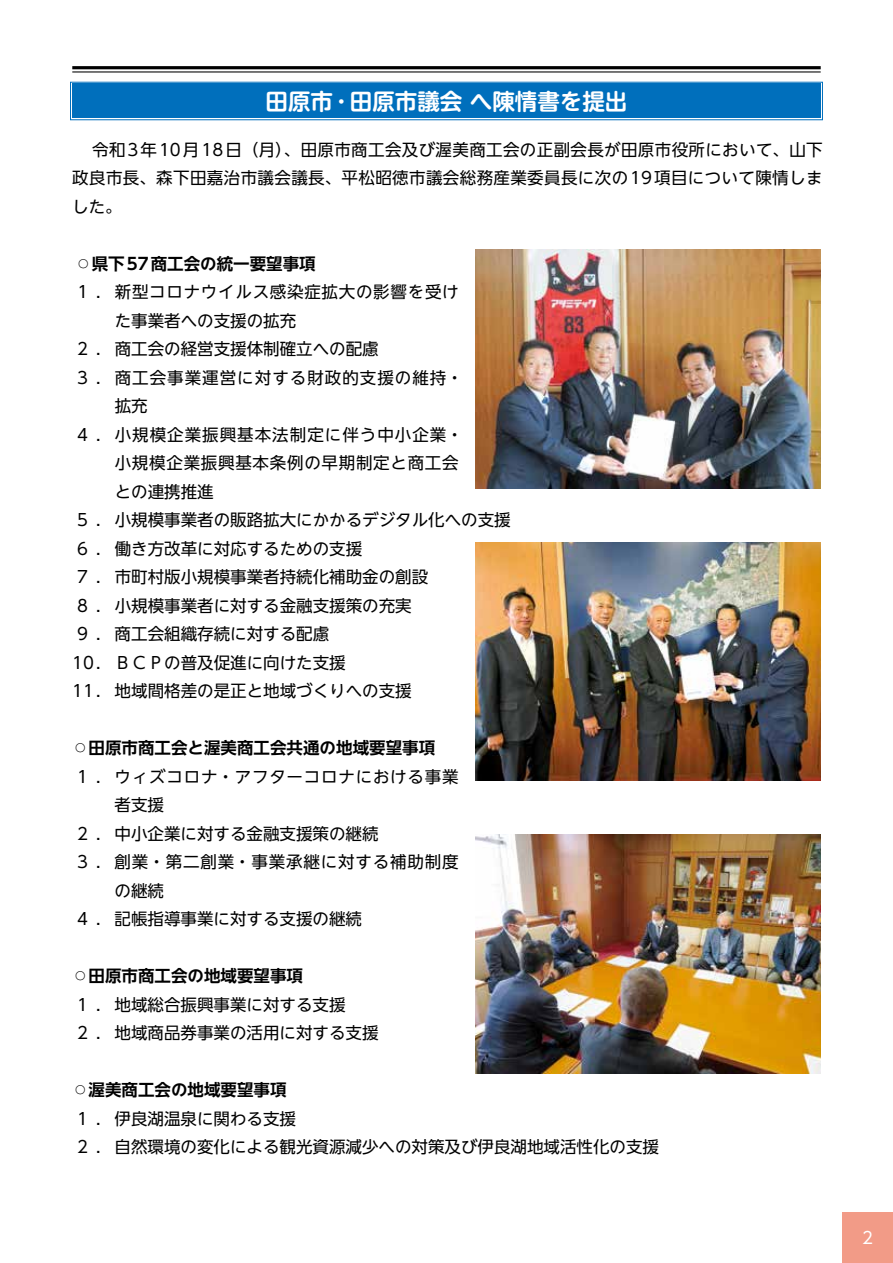
<style>
.page{position:relative;width:893px;height:1263px;background:#fff}
.page>*{position:absolute;margin:0;border:0;box-sizing:border-box;transform-origin:0 0}
.t1{font:700 22.5px "UD Shin M Go Pr 6 N De";color:#fff}
.t2{font:16.5px/28.5px "UD Shin Go NT Pr 6 N";color:#000}
.t3{font:700 16.5px "UD Shin Go NT Pr 6 N De";color:#000}
.t4{font:16.5px "UD Shin Go NT Pr 6 N";letter-spacing:.045em;color:#000}
.t5{font:16.5px "UD Shin Go NT Pr 6 N";letter-spacing:.06em;color:#000}
.t6{font:16.5px "UD Shin Go NT Pr 6 N";letter-spacing:.05em;color:#000}
.t7{font:16.5px "UD Shin Go NT Pr 6 N";color:#fff}
</style>
<div class="page">
<hr style="left:72px;top:66px;width:749px;height:3px;background:#000">
<hr style="left:72px;top:71px;width:749px;height:1px;background:#000">
<div style="left:842px;top:1212px;width:51px;height:51px;background:#f29b87"></div>
<svg style="left:70px;top:81px;width:753px;height:39px"></svg>
<div style="left:74px;top:85px;width:745px;height:32px;border:1px solid #006fbc"></div>
<img style="left:476px;top:250px;width:345px;height:239px">
<img style="left:476px;top:542px;width:345px;height:239px">
<img style="left:476px;top:834px;width:345px;height:239px">
<h1 class="t1" style="left:266px;top:82px;width:363px">田原市･田原市議会 へ陳情書を提出</h1>
<p class="t2" style="left:72px;top:135px;width:752px;text-align:justify">　令和3年10月18日（月）、田原市商工会及び渥美商工会の正副会長が田原市役所において、山下政良市長、森下田嘉治市議会議長、平松昭徳市議会総務産業委員長に次の19項目について陳情しました。</p>
<p class="t3" style="left:75px;top:250px;width:242px">⃝県下57商工会の統一要望事項</p>
<p class="t4" style="left:77px;top:279px;width:383px">1 . 新型コロナウイルス感染症拡大の影響を受け</p>
<p class="t2" style="left:115px;top:306px;width:183px">た事業者への支援の拡充</p>
<p class="t2" style="left:77px;top:334px;width:303px">2 . 商工会の経営支援体制確立への配慮</p>
<p class="t5" style="left:77px;top:364px;width:387px">3 . 商工会事業運営に対する財政的支援の維持・</p>
<p class="t2" style="left:115px;top:391px;width:34px">拡充</p>
<p class="t5" style="left:77px;top:421px;width:387px">4 . 小規模企業振興基本法制定に伴う中小企業・</p>
<p class="t4" style="left:115px;top:450px;width:345px">小規模企業振興基本条例の早期制定と商工会</p>
<p class="t2" style="left:115px;top:477px;width:100px">との連携推進</p>
<p class="t2" style="left:77px;top:505px;width:435px">5 . 小規模事業者の販路拡大にかかるデジタル化への支援</p>
<p class="t2" style="left:77px;top:534px;width:286px">6 . 働き方改革に対応するための支援</p>
<p class="t2" style="left:77px;top:562px;width:352px">7 . 市町村版小規模事業者持続化補助金の創設</p>
<p class="t2" style="left:77px;top:591px;width:336px">8 . 小規模事業者に対する金融支援策の充実</p>
<p class="t2" style="left:77px;top:619px;width:253px">9 . 商工会組織存続に対する配慮</p>
<p class="t2" style="left:72px;top:648px;width:275px">10. ＢＣＰの普及促進に向けた支援</p>
<p class="t2" style="left:72px;top:676px;width:341px">11. 地域間格差の是正と地域づくりへの支援</p>
<p class="t3" style="left:72px;top:735px;width:364px">⃝田原市商工会と渥美商工会共通の地域要望事項</p>
<p class="t4" style="left:77px;top:763px;width:383px">1 . ウィズコロナ・アフターコロナにおける事業</p>
<p class="t2" style="left:115px;top:790px;width:51px">者支援</p>
<p class="t2" style="left:77px;top:819px;width:303px">2 . 中小企業に対する金融支援策の継続</p>
<p class="t6" style="left:77px;top:849px;width:383px">3 . 創業・第二創業・事業承継に対する補助制度</p>
<p class="t2" style="left:115px;top:876px;width:51px">の継続</p>
<p class="t2" style="left:77px;top:904px;width:286px">4 . 記帳指導事業に対する支援の継続</p>
<p class="t3" style="left:72px;top:963px;width:232px">⃝田原市商工会の地域要望事項</p>
<p class="t2" style="left:77px;top:990px;width:303px">1 . 地域総合振興事業に対する支援<br>2 . 地域商品券事業の活用に対する支援</p>
<p class="t3" style="left:72px;top:1077px;width:216px">⃝渥美商工会の地域要望事項</p>
<p class="t2" style="left:77px;top:1104px;width:583px">1 . 伊良湖温泉に関わる支援<br>2 . 自然環境の変化による観光資源減少への対策及び伊良湖地域活性化の支援</p>
<p class="t7" style="left:862px;top:1224px;width:12px">2</p>
</div>
